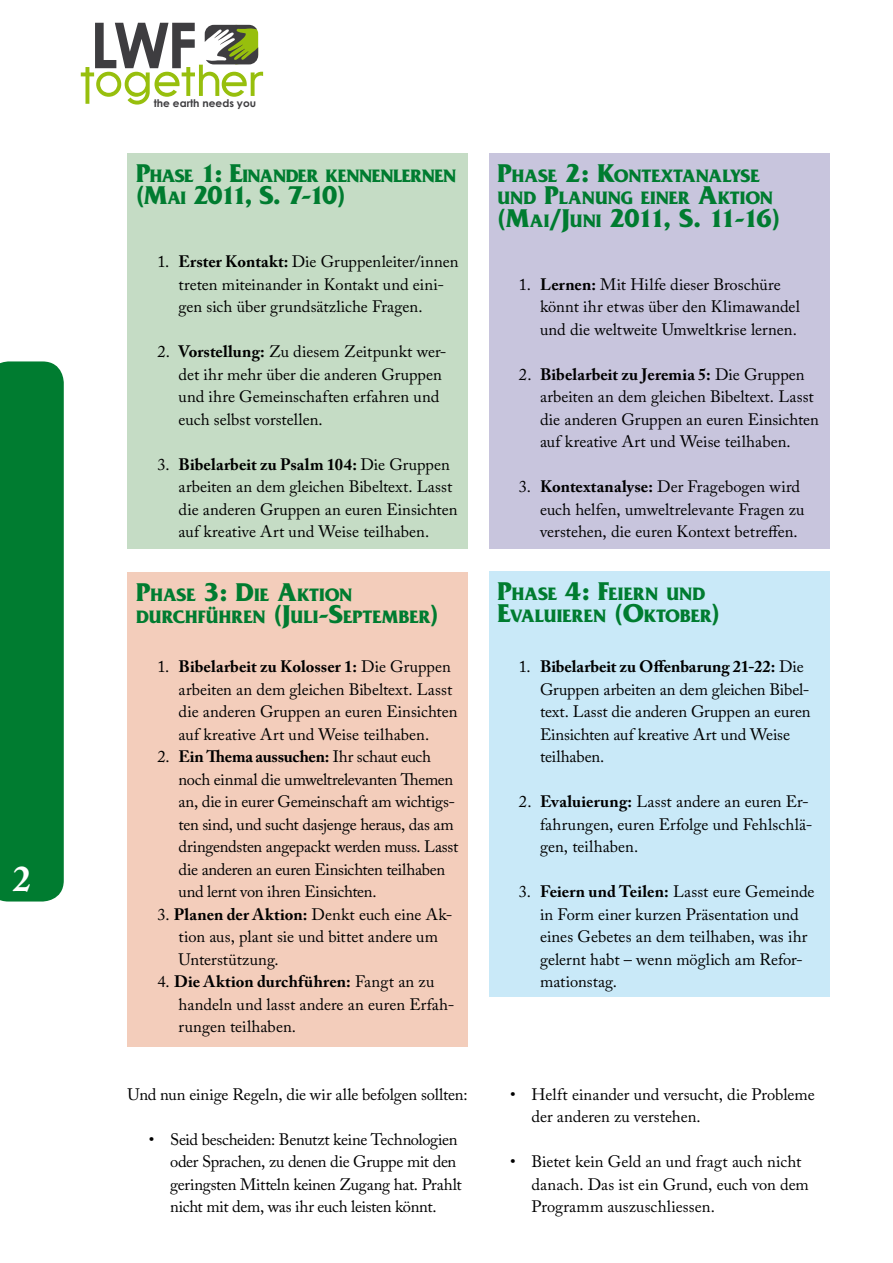
<style>
.page{position:relative;width:893px;height:1263px;background:#fff}
.page>*{position:absolute;margin:0;border:0;box-sizing:border-box;transform-origin:0 0}
.t1{font:700 63.3px "Century Gothic";color:#3e3d40}
.t2{font:700 36px "Adobe Caslon Pro";color:#fff}
.t3{font:700 27px "Friz Quadrata";letter-spacing:-.075em;color:#007c30}
.t4{font:700 18.9px/22.5px "Friz Quadrata";letter-spacing:-.005em;color:#007c30}
.t5{font:700 18.9px "Friz Quadrata";letter-spacing:-.03em;color:#007c30}
.t6{font:16.5px/22.5px "Adobe Caslon Pro";letter-spacing:-.005em;color:#000}
.t7{font:700 10.5px "Century Gothic";color:#3e3d40}
.s1{font-size:27px}
.s2{font-size:18.9px}
.s3{font-weight:700}
</style>
<div class="page">
<div style="left:0;top:361px;width:64px;height:540px;background:#007c30"></div>
<svg style="left:81px;top:25px;width:182px;height:80px"></svg>
<div style="left:128px;top:153px;width:340px;height:396px;background:#c5dcc5"></div>
<div style="left:489px;top:153px;width:340px;height:396px;background:#c8c5dd"></div>
<div style="left:128px;top:572px;width:340px;height:474px;background:#f3cdbb"></div>
<div style="left:489px;top:571px;width:340px;height:425px;background:#c9e9f8"></div>
<h2 class="t2" style="left:13px;top:857px;width:19px">2</h2>
<h1 class="t1" style="left:90px;top:-3px;width:109px">LWF</h1>
<p class="t7" style="left:154px;top:96px;width:104px">the earth needs you</p>
<p class="t5" style="left:136px;top:165px;width:322px"><span class="s1">P</span>HASE <span class="s1">1: E</span>INANDER KENNENLERNEN</p>
<h3 class="t3" style="left:136px;top:181px;width:211px">(M<span class="s2">AI</span> 2011, S. 7-10)</h3>
<p class="t6" style="left:179px;top:250px;width:281px;text-indent:-21px">1. <span class="s3">Erster Kontakt:</span> Die Gruppenleiter/innen treten miteinander in Kontakt und eini&shy;gen sich über grundsätzliche Fragen.</p>
<p class="t6" style="left:179px;top:340px;width:270px;text-indent:-21px">2. <span class="s3">Vorstellung:</span> Zu diesem Zeitpunkt wer&shy;det ihr mehr über die anderen Gruppen und ihre Gemeinschaften erfahren und euch selbst vorstellen.</p>
<p class="t6" style="left:179px;top:453px;width:280px;text-indent:-21px">3. <span class="s3">Bibelarbeit zu Psalm 104:</span> Die Gruppen arbeiten an dem gleichen Bibeltext. Lasst die anderen Gruppen an euren Einsichten auf kreative Art und Weise teilhaben.</p>
<p class="t4" style="left:136px;top:583px;width:304px"><span class="s1">P</span>HASE <span class="s1">3: D</span>IE <span class="s1">A</span>KTION<br>DURCHFÜHREN <span class="s1">(J</span>ULI<span class="s1">-S</span>EPTEMBER<span class="s1">)</span></p>
<p class="t6" style="left:179px;top:655px;width:280px;text-indent:-21px">1. <span class="s3">Bibelarbeit zu Kolosser 1:</span> Die Gruppen arbeiten an dem gleichen Bibeltext. Lasst die anderen Gruppen an euren Einsichten auf kreative Art und Weise teilhaben.</p>
<p class="t6" style="left:179px;top:745px;width:281px;text-indent:-21px">2. <span class="s3">Ein Thema aussuchen:</span> Ihr schaut euch noch einmal die umweltrelevanten Themen an, die in eurer Gemeinschaft am wichtigs&shy;ten sind, und sucht dasjenge heraus, das am dringendsten angepackt werden muss. Lasst die anderen an euren Einsichten teilhaben und lernt von ihren Einsichten.</p>
<p class="t6" style="left:179px;top:903px;width:275px;text-indent:-21px">3. <span class="s3">Planen der Aktion:</span> Denkt euch eine Ak&shy;tion aus, plant sie und bittet andere um<br>Unterstützung.</p>
<p class="t6" style="left:179px;top:970px;width:277px;text-indent:-21px">4. <span class="s3">Die Aktion durchführen:</span> Fangt an zu handeln und lasst andere an euren Erfah&shy;rungen teilhaben.</p>
<p class="t6" style="left:128px;top:1083px;width:342px">Und nun einige Regeln, die wir alle befolgen sollten:</p>
<p class="t6" style="left:170px;top:1128px;width:293px;text-indent:-21px">• Seid bescheiden: Benutzt keine Technologien oder Sprachen, zu denen die Gruppe mit den geringsten Mitteln keinen Zugang hat. Prahlt nicht mit dem, was ihr euch leisten könnt.</p>
<p class="t4" style="left:497px;top:165px;width:277px"><span class="s1">P</span>HASE <span class="s1">2: K</span>ONTEXTANALYSE<br>UND <span class="s1">P</span>LANUNG EINER <span class="s1">A</span>KTION</p>
<h3 class="t3" style="left:497px;top:203px;width:284px">(M<span class="s2">AI</span>/J<span class="s2">UNI</span> 2011, S. 11-16)</h3>
<p class="t6" style="left:540px;top:273px;width:261px;text-indent:-21px">1. <span class="s3">Lernen:</span> Mit Hilfe dieser Broschüre könnt ihr etwas über den Klimawandel und die weltweite Umweltkrise lernen.</p>
<p class="t6" style="left:540px;top:363px;width:280px;text-indent:-21px">2. <span class="s3">Bibelarbeit zu Jeremia 5:</span> Die Gruppen arbeiten an dem gleichen Bibeltext. Lasst die anderen Gruppen an euren Einsichten auf kreative Art und Weise teilhaben.</p>
<p class="t6" style="left:540px;top:475px;width:266px;text-indent:-21px">3. <span class="s3">Kontextanalyse:</span> Der Fragebogen wird euch helfen, umweltrelevante Fragen zu verstehen, die euren Kontext betreffen.</p>
<p class="t4" style="left:497px;top:582px;width:224px"><span class="s1">P</span>HASE <span class="s1">4: F</span>EIERN UND<br><span class="s1">E</span>VALUIEREN <span class="s1">(O</span>KTOBER<span class="s1">)</span></p>
<p class="t6" style="left:540px;top:655px;width:272px;text-indent:-21px">1. <span class="s3">Bibelarbeit zu Offenbarung 21-22:</span> Die Gruppen arbeiten an dem gleichen Bibel&shy;text. Lasst die anderen Gruppen an euren Einsichten auf kreative Art und Weise teilhaben.</p>
<p class="t6" style="left:540px;top:790px;width:274px;text-indent:-21px">2. <span class="s3">Evaluierung:</span> Lasst andere an euren Er&shy;fahrungen, euren Erfolge und Fehlschlä&shy;gen, teilhaben.</p>
<p class="t6" style="left:540px;top:880px;width:276px;text-indent:-21px">3. <span class="s3">Feiern und Teilen:</span> Lasst eure Gemeinde in Form einer kurzen Präsentation und eines Gebetes an dem teilhaben, was ihr gelernt habt – wenn möglich am Refor&shy;mationstag.</p>
<p class="t6" style="left:531px;top:1083px;width:285px;text-indent:-21px">• Helft einander und versucht, die Probleme der anderen zu verstehen.</p>
<p class="t6" style="left:531px;top:1150px;width:279px;text-indent:-21px">• Bietet kein Geld an und fragt auch nicht danach. Das ist ein Grund, euch von dem<br>Programm auszuschliessen.</p>
</div>
